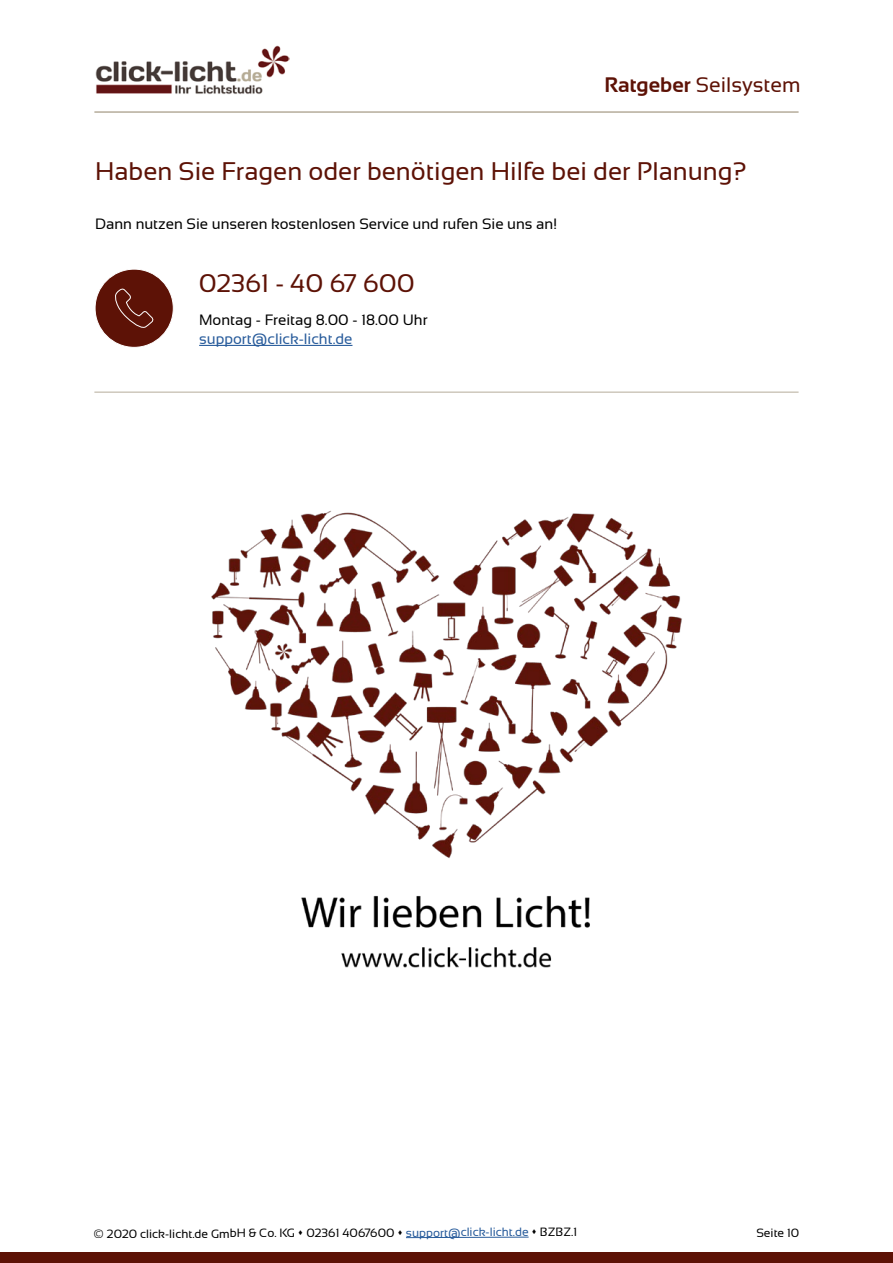
<style>
.page{position:relative;width:893px;height:1263px;background:#fff}
.page>*{position:absolute;margin:0;border:0;box-sizing:border-box;transform-origin:0 0}
.t1{font:25.5px "Sansation";color:#5d1206}
.t2{font:21px "Sansation";color:#5d1206}
.t3{font:15px "Sansation";color:#000}
.t4{font:15px "Sansation";color:#275b9b}
.Absatzformat_1{font:12px "Sansation";letter-spacing:-.005em;color:#000}
.s1{font-weight:700}
.s2{color:#275b9b}
</style>
<div class="page">
<hr style="left:94px;top:111px;width:705px;height:2px;background:#b5ac9b">
<img style="left:95px;top:45px;width:194px;height:49px">
<div style="left:0;top:1252px;width:893px;height:11px;background:#5d1206"></div>
<img style="left:211px;top:510px;width:471px;height:458px">
<hr style="left:199px;top:345px;width:153px;height:1px;background:#275b9b">
<div style="left:95px;top:269px;width:78px;height:78px;background:#5d1206;border-radius:50%"></div>
<div style="left:95px;top:269px;width:79px;height:79px;border:1px solid #fff;border-radius:50%"></div>
<svg style="left:115px;top:288px;width:39px;height:40px"></svg>
<hr style="left:94px;top:392px;width:705px;height:1px;background:#b5ac9b">
<svg style="left:406px;top:1236px;width:123px;height:2px"></svg>
<h2 class="t2" style="left:605px;top:73px;width:198px"><span class="s1">Ratgeber</span> Seilsystem</h2>
<h1 class="t1" style="left:95px;top:157px;width:653px">Haben Sie Fragen oder benötigen Hilfe bei der Planung?</h1>
<p class="t3" style="left:95px;top:216px;width:463px">Dann nutzen Sie unseren kostenlosen Service und rufen Sie uns an!</p>
<h1 class="t1" style="left:199px;top:269px;width:218px">02361 - 40 67 600</h1>
<p class="t3" style="left:199px;top:311px;width:230px">Montag - Freitag 8.00 - 18.00 Uhr</p>
<p class="t4" style="left:199px;top:331px;width:155px">support@click-licht.de</p>
<p class="Absatzformat_1" style="left:94px;top:1226px;width:485px">© 2020 click-licht.de GmbH &amp; Co. KG ▲ 02361 4067600 ▲ <span class="s2">support@click-licht.de</span> ▲ BZBZ.1</p>
<p class="Absatzformat_1" style="left:756px;top:1226px;width:45px">Seite 10</p>
</div>
